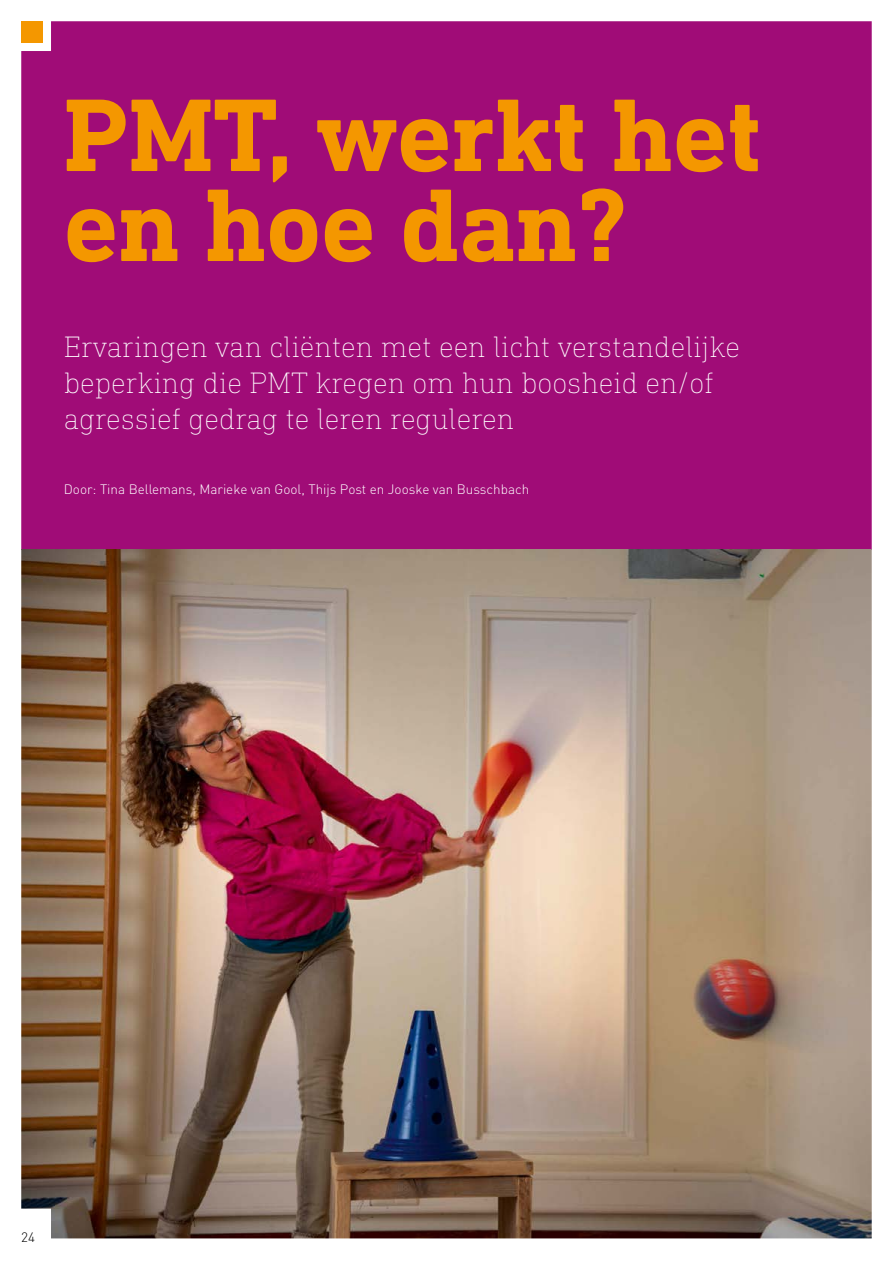
<style>
.page{position:relative;width:893px;height:1263px;background:#fff}
.page>*{position:absolute;margin:0;border:0;box-sizing:border-box;transform-origin:0 0}
.t1{font:700 105px/90px "DIN Next Slab Pro";color:#f49700}
.t2{font:200 30px/36px "DIN Next Slab Pro";color:#fff}
.t3{font:300 13.5px "DIN";color:#fff}
.t4{font:300 13.5px "DIN";color:#000}
</style>
<div class="page">
<div style="left:21px;top:21px;width:851px;height:528px;background:#a00c77"></div>
<img style="left:21px;top:549px;width:851px;height:689px">
<div style="left:21px;top:21px;width:22px;height:22px;background:#f49700"></div>
<h1 class="t1" style="left:64px;top:90px;width:699px">PMT, werkt het en hoe dan?</h1>
<p class="t2" style="left:64px;top:329px;width:678px">Ervaringen van cliënten met een licht verstandelijke beperking die PMT kregen om hun boosheid en/of agressief gedrag te leren reguleren</p>
<p class="t3" style="left:64px;top:481px;width:467px">Door: Tina Bellemans, Marieke van Gool, Thijs Post en Jooske van Busschbach</p>
<p class="t4" style="left:21px;top:1228px;width:15px">24</p>
</div>
